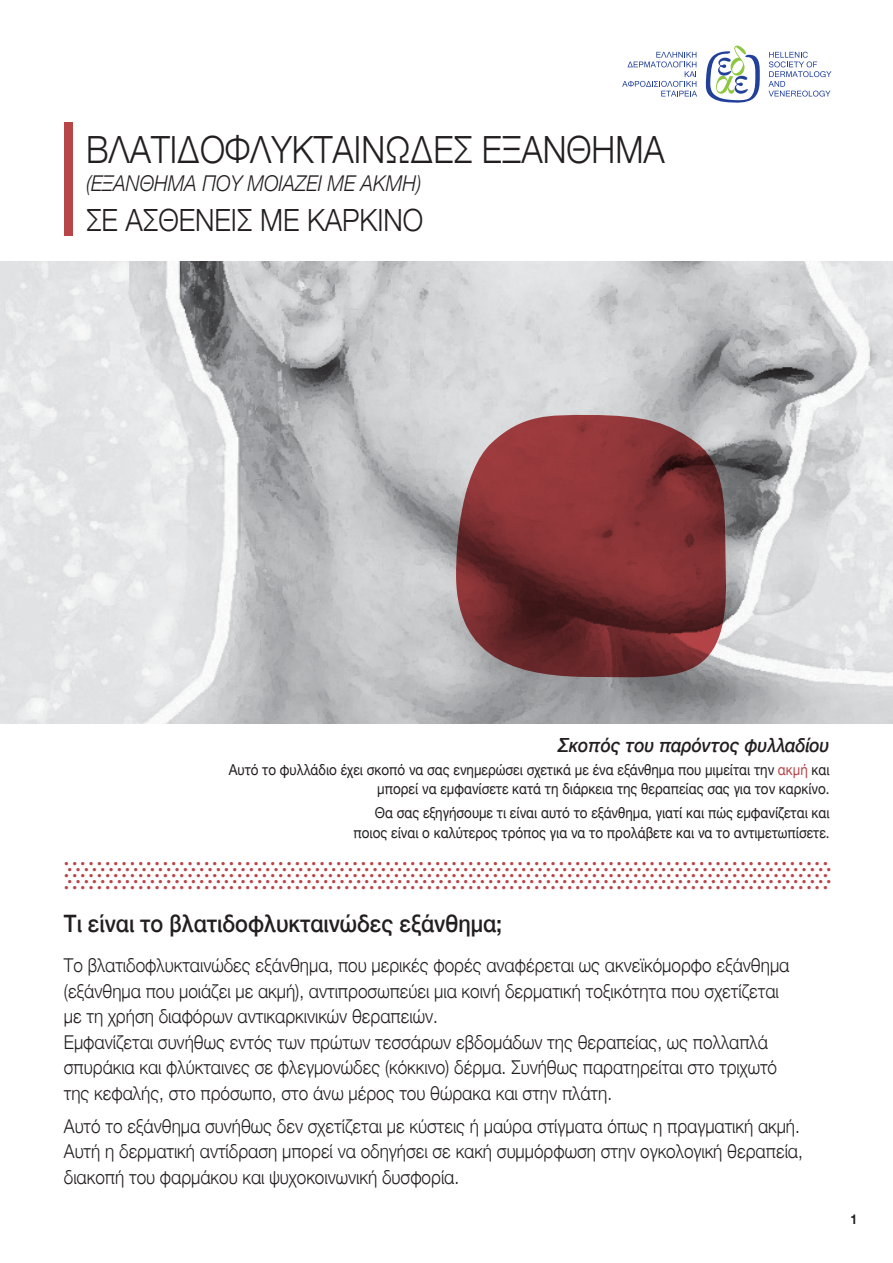
<style>
.page{position:relative;width:893px;height:1263px;background:#fff}
.page>*{position:absolute;margin:0;border:0;box-sizing:border-box;transform-origin:0 0}
.t1{font:300 37.5px "Helvetica Neue";color:#231f20;scale:.9 1}
.t2{font:300 30.6px "Helvetica Neue";color:#231f20;scale:.9 1}
.t3{font:500 24px "Helvetica Neue";color:#231f20;scale:.9 1}
.t4{font:italic 300 21.75px "Helvetica Neue";color:#231f20;scale:.9 1}
.t5{font:italic 500 19.5px "Helvetica Neue";color:#231f20;scale:.9 1}
.t6{font:300 19.05px/25.5px "Helvetica Neue";color:#231f20;scale:.9 1}
.t7{font:15px "Helvetica Neue";color:#b84548}
.t8{font:15px/19.5px "Helvetica Neue";color:#231f20;text-align:right;scale:.9 1}
.t9{font:700 13.5px "Helvetica Neue";color:#231f20;scale:.9 1}
.s1{color:#b84548}
</style>
<div class="page">
<img style="left:0;top:261px;width:893px;height:462px">
<div style="left:64px;top:122px;width:8px;height:114px;background:#b84548"></div>
<svg style="left:456px;top:415px;width:270px;height:262px;background:#823f41"></svg>
<svg style="left:768px;top:52px;width:63px;height:45px"></svg>
<svg style="left:622px;top:52px;width:75px;height:44px"></svg>
<svg style="left:706px;top:46px;width:54px;height:57px"></svg>
<h1 class="t1" style="left:86px;top:119px;width:645px">ΒΛΑΤΙΔΟΦΛΥΚΤΑΙΝΩΔΕΣ ΕΞΑΝΘΗΜΑ</h1>
<p class="t4" style="left:86px;top:166px;width:374px">(ΕΞΑΝΘΗΜΑ ΠΟΥ ΜΟΙΑΖΕΙ ΜΕ ΑΚΜΗ)</p>
<h2 class="t2" style="left:86px;top:195px;width:376px">ΣΕ ΑΣΘΕΝΕΙΣ ΜΕ ΚΑΡΚΙΝΟ</h2>
<p class="t5" style="left:558px;top:729px;width:303px">Σκοπός του παρόντος φυλλαδίου</p>
<p class="t8" style="left:229px;top:761px;width:669px">Αυτό το φυλλάδιο έχει σκοπό να σας ενημερώσει σχετικά με ένα εξάνθημα που μιμείται την <span class="s1">ακμή</span> και μπορεί να εμφανίσετε κατά τη διάρκεια της θεραπείας σας για τον καρκίνο.</p>
<p class="t8" style="left:353px;top:804px;width:531px">Θα σας εξηγήσουμε τι είναι αυτό το εξάνθημα, γιατί και πώς εμφανίζεται και ποιος είναι ο καλύτερος τρόπος για να το προλάβετε και να το αντιμετωπίσετε.</p>
<p class="t7" style="left:64px;top:853px;width:766px">•••••••••••••••••••••••••••••••••••••••••••••••••••••••••••••••••••••••••••••••••••••••••••••</p>
<p class="t7" style="left:67px;top:859px;width:766px">•••••••••••••••••••••••••••••••••••••••••••••••••••••••••••••••••••••••••••••••••••••••••••••</p>
<p class="t7" style="left:64px;top:865px;width:766px">•••••••••••••••••••••••••••••••••••••••••••••••••••••••••••••••••••••••••••••••••••••••••••••</p>
<p class="t7" style="left:67px;top:871px;width:766px">•••••••••••••••••••••••••••••••••••••••••••••••••••••••••••••••••••••••••••••••••••••••••••••</p>
<p class="t7" style="left:64px;top:877px;width:766px">•••••••••••••••••••••••••••••••••••••••••••••••••••••••••••••••••••••••••••••••••••••••••••••</p>
<p class="t3" style="left:64px;top:904px;width:489px">Τι είναι το βλατιδοφλυκταινώδες εξάνθημα;</p>
<p class="t6" style="left:64px;top:951px;width:808px">Το βλατιδοφλυκταινώδες εξάνθημα, που μερικές φορές αναφέρεται ως ακνεϊκόμορφο εξάνθημα (εξάνθημα που μοιάζει με ακμή), αντιπροσωπεύει μια κοινή δερματική τοξικότητα που σχετίζεται με τη χρήση διαφόρων αντικαρκινικών θεραπειών.<br>Εμφανίζεται συνήθως εντός των πρώτων τεσσάρων εβδομάδων της θεραπείας, ως πολλαπλά σπυράκια και φλύκταινες σε φλεγμονώδες (κόκκινο) δέρμα. Συνήθως παρατηρείται στο τριχωτό της κεφαλής, στο πρόσωπο, στο άνω μέρος του θώρακα και στην πλάτη.</p>
<p class="t6" style="left:64px;top:1112px;width:823px">Αυτό το εξάνθημα συνήθως δεν σχετίζεται με κύστεις ή μαύρα στίγματα όπως η πραγματική ακμή.<br>Αυτή η δερματική αντίδραση μπορεί να οδηγήσει σε κακή συμμόρφωση στην ογκολογική θεραπεία, διακοπή του φαρμάκου και ψυχοκοινωνική δυσφορία.</p>
<p class="t9" style="left:850px;top:1208px;width:9px">1</p>
</div>
